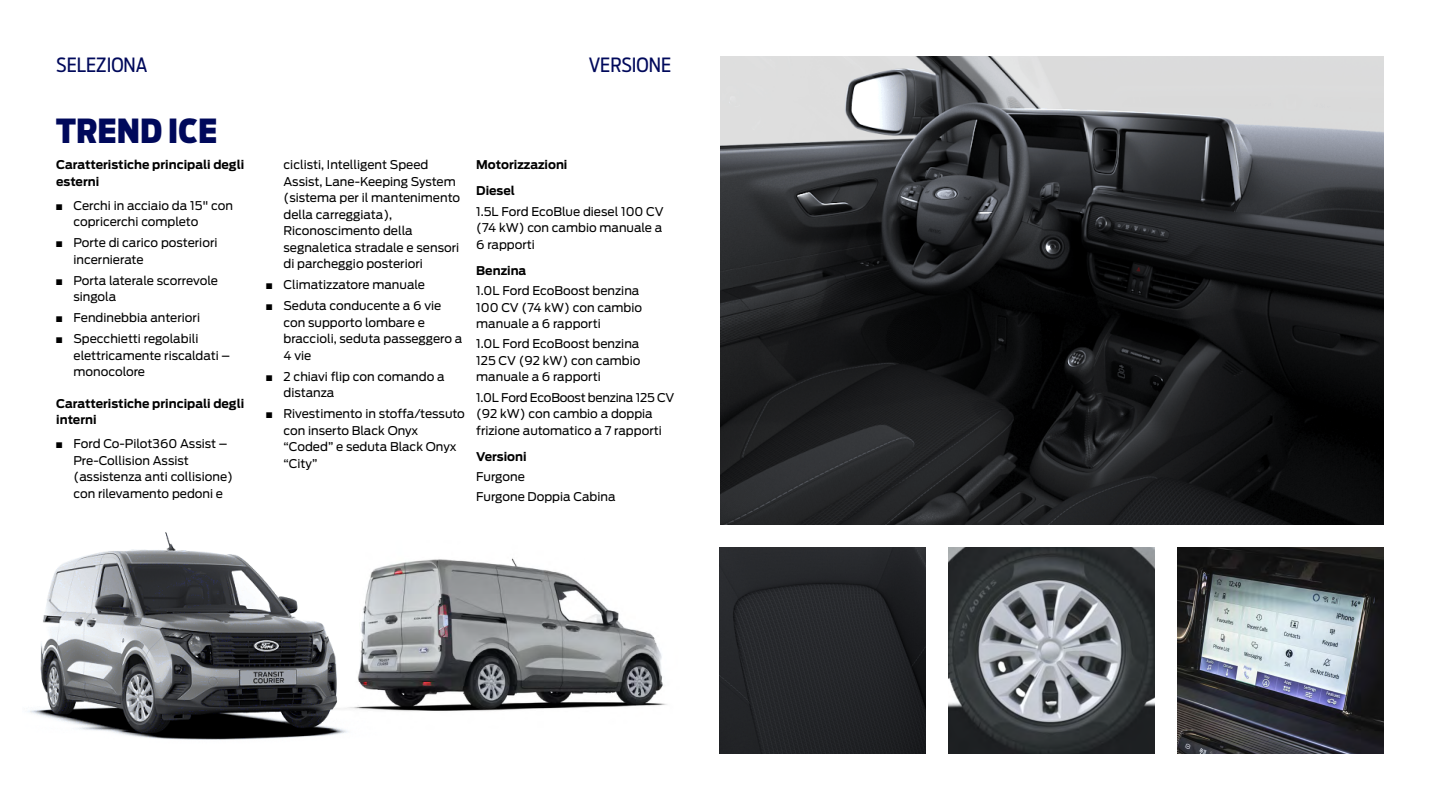
<style>
.page{position:relative;width:1440px;height:810px;background:#fff}
.page>*{position:absolute;margin:0;border:0;box-sizing:border-box;transform-origin:0 0}
.t1{font:900 33px "Ford Antenna Cond";color:#00095b}
.t2{font:19.5px "Ford Antenna Cond";color:#00095b}
.t3{font:12px/16.5px "Ford Antenna";color:#000}
.t4{font:700 12px/16.5px "Ford Antenna";color:#000}
</style>
<div class="page">
<img style="left:720px;top:56px;width:664px;height:469px">
<img style="left:436px;top:558px;width:231px;height:153px">
<img style="left:719px;top:548px;width:207px;height:206px">
<img style="left:28px;top:532px;width:408px;height:208px">
<img style="left:949px;top:548px;width:206px;height:206px">
<img style="left:1178px;top:548px;width:206px;height:206px">
<h2 class="t2" style="left:56px;top:48px;width:93px">SELEZIONA</h2>
<h2 class="t2" style="left:589px;top:48px;width:84px">VERSIONE</h2>
<h1 class="t1" style="left:56px;top:100px;width:163px">TREND ICE</h1>
<p class="t4" style="left:56px;top:155px;width:190px">Caratteristiche principali degli esterni</p>
<p class="t3" style="left:73px;top:196px;width:161px;text-indent:-17px">■ Cerchi in acciaio da 15" con copricerchi completo</p>
<p class="t3" style="left:73px;top:233px;width:145px;text-indent:-17px">■ Porte di carico posteriori incernierate</p>
<p class="t3" style="left:73px;top:271px;width:146px;text-indent:-17px">■ Porta laterale scorrevole singola</p>
<p class="t3" style="left:56px;top:308px;width:145px">■ Fendinebbia anteriori</p>
<p class="t3" style="left:73px;top:329px;width:158px;text-indent:-17px">■ Specchietti regolabili elettricamente riscaldati – monocolore</p>
<p class="t4" style="left:56px;top:394px;width:190px">Caratteristiche principali degli interni</p>
<p class="t3" style="left:73px;top:434px;width:161px;text-indent:-17px">■ Ford Co-Pilot360 Assist –<br>Pre-Collision Assist (assistenza anti collisione) con rilevamento pedoni e</p>
<p class="t3" style="left:283px;top:155px;width:178px">ciclisti, Intelligent Speed<br>Assist, Lane-Keeping System (sistema per il mantenimento della carreggiata),<br>Riconoscimento della segnaletica stradale e sensori di parcheggio posteriori</p>
<p class="t3" style="left:266px;top:275px;width:160px">■ Climatizzatore manuale</p>
<p class="t3" style="left:283px;top:296px;width:180px;text-indent:-17px">■ Seduta conducente a 6 vie con supporto lombare e braccioli, seduta passeggero a<br>4 vie</p>
<p class="t3" style="left:283px;top:367px;width:163px;text-indent:-17px">■ 2 chiavi flip con comando a distanza</p>
<p class="t3" style="left:283px;top:404px;width:183px;text-indent:-17px">■ Rivestimento in stoffa/tessuto con inserto Black Onyx “Coded” e seduta Black Onyx “City”</p>
<p class="t4" style="left:476px;top:151px;width:93px;line-height:26.1px">Motorizzazioni<br>Diesel</p>
<p class="t3" style="left:476px;top:202px;width:189px;text-align:justify">1.5L Ford EcoBlue diesel 100 CV (74 kW) con cambio manuale a 6 rapporti</p>
<p class="t4" style="left:476px;top:261px;width:52px">Benzina</p>
<p class="t3" style="left:476px;top:281px;width:167px">1.0L Ford EcoBoost benzina<br>100 CV (74 kW) con cambio manuale a 6 rapporti</p>
<p class="t3" style="left:476px;top:334px;width:166px;text-align:justify">1.0L Ford EcoBoost benzina 125 CV (92 kW) con cambio manuale a 6 rapporti</p>
<p class="t3" style="left:476px;top:388px;width:200px">1.0L Ford EcoBoost benzina 125 CV (92 kW) con cambio a doppia frizione automatico a 7 rapporti</p>
<p class="t4" style="left:476px;top:447px;width:52px">Versioni</p>
<p class="t3" style="left:476px;top:465px;width:141px;line-height:20.2px">Furgone<br>Furgone Doppia Cabina</p>
</div>
